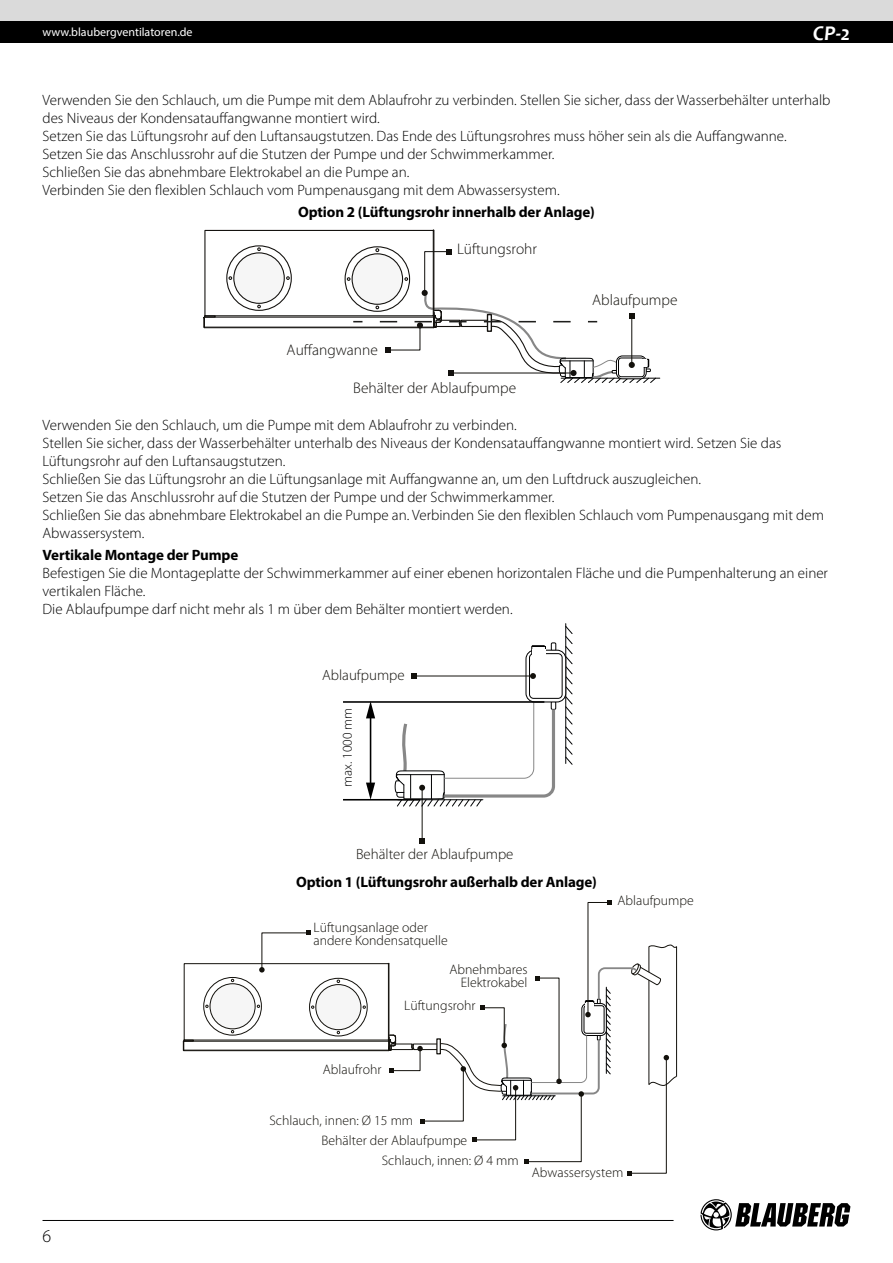
<style>
.page{position:relative;width:893px;height:1263px;background:#fff}
.page>*{position:absolute;margin:0;border:0;box-sizing:border-box;transform-origin:0 0}
.t1{font:italic 700 21px "Candara";color:#fff}
.t2{font:300 18px "Myriad Pro";color:#000}
.t3{font:300 15.45px "Myriad Pro";color:#13110e}
.t4{font:300 15.45px "Myriad Pro";color:#13110c}
.t5{font:300 15px/18px "Myriad Pro";color:#000}
.t6{font:700 15px "Myriad Pro";letter-spacing:-.01em;color:#000}
.t7{font:300 14.85px "Myriad Pro";color:#13110c}
.t8{font:300 13.8px/13.8px "Myriad Pro";color:#13110c}
.t9{font:300 13.35px "Myriad Pro";color:#000}
.t10{font:12px "Myriad Pro";color:#fff}
</style>
<div class="page">
<div style="left:0;top:0;width:893px;height:21px;background:#dadada"></div>
<div style="left:0;top:21px;width:893px;height:22px;background:#000"></div>
<svg style="left:700px;top:1199px;width:150px;height:31px"></svg>
<hr style="left:43px;top:1220px;width:631px;height:1px;background:#000">
<hr style="left:561px;top:378px;width:99px;height:1px;background:#020303">
<svg style="left:203px;top:229px;width:453px;height:154px"></svg>
<hr style="left:422px;top:787px;width:1px;height:54px;background:#13110c">
<svg style="left:420px;top:839px;width:5px;height:5px"></svg>
<svg style="left:565px;top:625px;width:8px;height:140px"></svg>
<hr style="left:565px;top:624px;width:1px;height:139px;background:#010203">
<div style="left:551px;top:642px;width:5px;height:9px;border:1px solid #000"></div>
<div style="left:526px;top:650px;width:40px;height:52px;border:1px solid #000;border-radius:9px"></div>
<div style="left:531px;top:646px;width:15px;height:8px;border:1px solid #000"></div>
<svg style="left:532px;top:645px;width:13px;height:2px"></svg>
<div style="left:529px;top:653px;width:33px;height:46px;border:1px solid #000;border-radius:4px"></div>
<div style="left:532px;top:649px;width:13px;height:8px;background:#fff"></div>
<hr style="left:343px;top:701px;width:201px;height:2px;background:#000">
<hr style="left:343px;top:799px;width:77px;height:1px;background:#000">
<svg style="left:366px;top:701px;width:191px;height:106px"></svg>
<hr style="left:414px;top:675px;width:119px;height:1px;background:#13110c">
<svg style="left:412px;top:673px;width:5px;height:6px"></svg>
<svg style="left:530px;top:673px;width:6px;height:6px"></svg>
<svg style="left:183px;top:900px;width:495px;height:275px"></svg>
<p class="t10" style="left:43px;top:25px;width:152px">www.blaubergventilatoren.de</p>
<h1 class="t1" style="left:813px;top:20px;width:39px">CP-2</h1>
<p class="t5" style="left:43px;top:91px;width:789px">Verwenden Sie den Schlauch, um die Pumpe mit dem Ablaufrohr zu verbinden. Stellen Sie sicher, dass der Wasserbehälter unterhalb des Niveaus der Kondensatauffangwanne montiert wird.<br>Setzen Sie das Lüftungsrohr auf den Luftansaugstutzen. Das Ende des Lüftungsrohres muss höher sein als die Auffangwanne.<br>Setzen Sie das Anschlussrohr auf die Stutzen der Pumpe und der Schwimmerkammer.<br>Schließen Sie das abnehmbare Elektrokabel an die Pumpe an.<br>Verbinden Sie den flexiblen Schlauch vom Pumpenausgang mit dem Abwassersystem.</p>
<p class="t6" style="left:298px;top:202px;width:298px">Option 2 (Lüftungsrohr innerhalb der Anlage)</p>
<p class="t3" style="left:287px;top:341px;width:93px">Auffangwanne</p>
<p class="t3" style="left:457px;top:240px;width:81px">Lüftungsrohr</p>
<p class="t3" style="left:353px;top:379px;width:164px">Behälter der Ablaufpumpe</p>
<p class="t4" style="left:592px;top:292px;width:87px">Ablaufpumpe</p>
<p class="t5" style="left:43px;top:416px;width:783px">Verwenden Sie den Schlauch, um die Pumpe mit dem Ablaufrohr zu verbinden.<br>Stellen Sie sicher, dass der Wasserbehälter unterhalb des Niveaus der Kondensatauffangwanne montiert wird. Setzen Sie das Lüftungsrohr auf den Luftansaugstutzen.<br>Schließen Sie das Lüftungsrohr an die Lüftungsanlage mit Auffangwanne an, um den Luftdruck auszugleichen.<br>Setzen Sie das Anschlussrohr auf die Stutzen der Pumpe und der Schwimmerkammer.<br>Schließen Sie das abnehmbare Elektrokabel an die Pumpe an. Verbinden Sie den flexiblen Schlauch vom Pumpenausgang mit dem Abwassersystem.</p>
<p class="t6" style="left:43px;top:545px;width:197px">Vertikale Montage der Pumpe</p>
<p class="t5" style="left:43px;top:565px;width:787px">Befestigen Sie die Montageplatte der Schwimmerkammer auf einer ebenen horizontalen Fläche und die Pumpenhalterung an einer vertikalen Fläche.<br>Die Ablaufpumpe darf nicht mehr als 1 m über dem Behälter montiert werden.</p>
<p class="t7" style="left:322px;top:667px;width:84px">Ablaufpumpe</p>
<p class="t9" style="left:340px;top:787px;width:81px;rotate:-90deg">max. 1000 mm</p>
<p class="t7" style="left:356px;top:846px;width:159px">Behälter der Ablaufpumpe</p>
<p class="t6" style="left:296px;top:872px;width:302px">Option 1 (Lüftungsrohr außerhalb der Anlage)</p>
<p class="t8" style="left:313px;top:920px;width:136px">Lüftungsanlage oder andere Kondensatquelle</p>
<p class="t8" style="left:449px;top:962px;width:80px;text-align:right">Abnehmbares<br>Elektrokabel</p>
<p class="t8" style="left:323px;top:1062px;width:60px">Ablaufrohr</p>
<p class="t8" style="left:404px;top:999px;width:73px">Lüftungsrohr</p>
<p class="t8" style="left:322px;top:1110px;width:147px;line-height:20.2px;text-indent:-52px">Schlauch, innen: Ø 15 mm<br>Behälter der Ablaufpumpe</p>
<p class="t8" style="left:618px;top:894px;width:78px">Ablaufpumpe</p>
<p class="t2" style="left:43px;top:1226px;width:10px">6</p>
<p class="t8" style="left:382px;top:1154px;width:138px">Schlauch, innen: Ø 4 mm</p>
<p class="t8" style="left:532px;top:1166px;width:93px">Abwassersystem</p>
</div>
